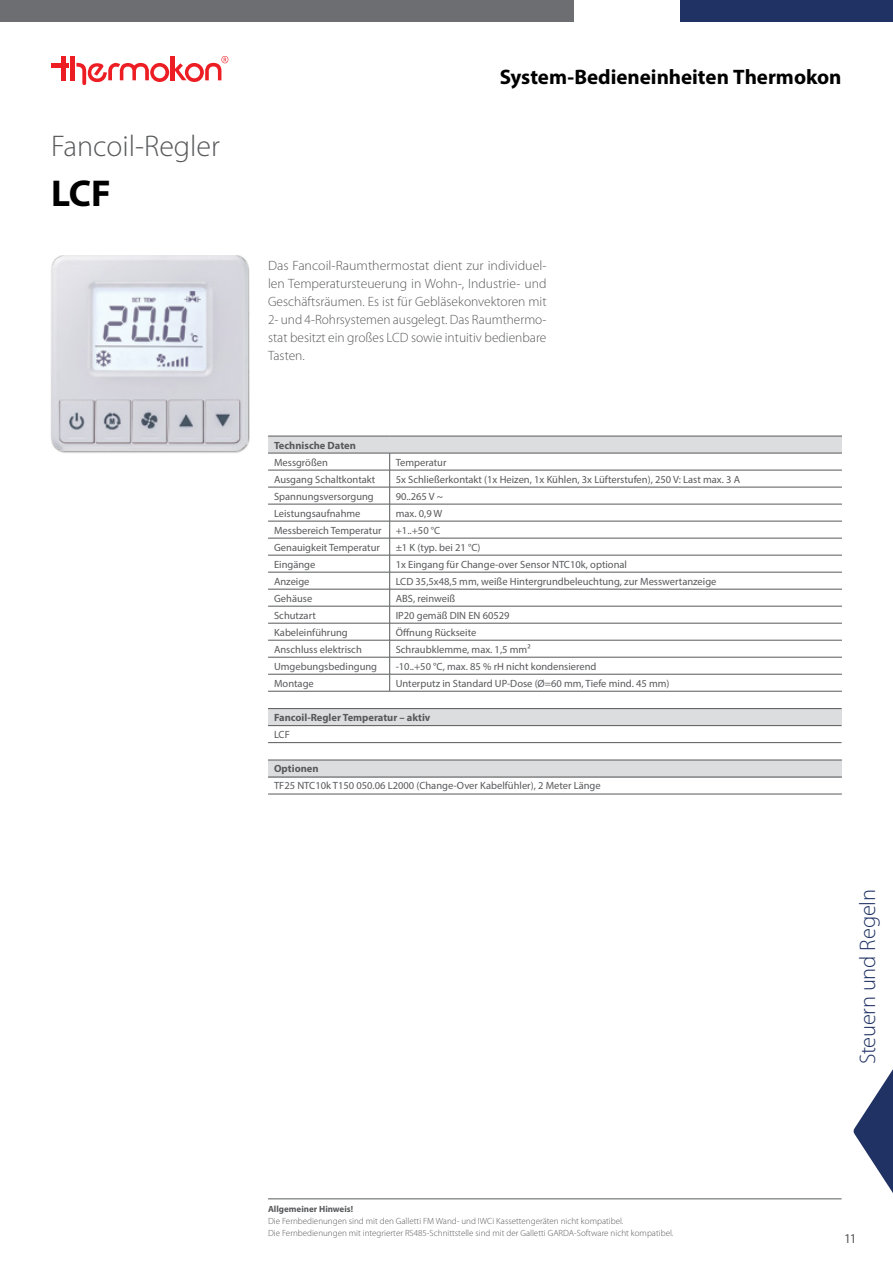
<style>
.page{position:relative;width:893px;height:1263px;background:#fff}
.page>*{position:absolute;margin:0;border:0;box-sizing:border-box;transform-origin:0 0}
.t1{font:700 37.5px "Myriad Pro";color:#000}
.t2{font:300 30px "Myriad Pro";color:#58595b}
.t3{font:300 22.5px "Myriad Pro";letter-spacing:-.015em;color:#203264}
.t4{font:700 21px "Myriad Pro";letter-spacing:-.005em;color:#000}
.t5{font:300 13.5px/18px "Myriad Pro";color:#58595b;text-align:justify}
.t6{font:13.5px "Myriad Pro";color:#58595b}
.t7{font:10.5px "Myriad Pro";color:#58595b}
.t8{font:700 10.5px "Myriad Pro";color:#58595b}
.t9{font:300 9px/12px "Myriad Pro";color:#58595b}
.t10{font:700 9px "Myriad Pro";color:#58595b}
</style>
<div class="page">
<svg style="left:854px;top:1069px;width:39px;height:124px"></svg>
<div style="left:0;top:0;width:574px;height:21px;background:#6d6e71"></div>
<div style="left:680px;top:0;width:213px;height:21px;background:#203264"></div>
<hr style="left:61px;top:56px;width:4px;height:24px;background:#ed1d24">
<hr style="left:51px;top:63px;width:17px;height:4px;background:#ed1d24">
<hr style="left:71px;top:56px;width:4px;height:24px;background:#ed1d24">
<hr style="left:170px;top:56px;width:4px;height:24px;background:#ed1d24">
<svg style="left:76px;top:62px;width:93px;height:23px"></svg>
<svg style="left:175px;top:56px;width:53px;height:26px"></svg>
<div style="left:268px;top:709px;width:574px;height:17px;background:#dcddde"></div>
<hr style="left:268px;top:742px;width:574px;height:1px;background:#58595b">
<hr style="left:268px;top:708px;width:574px;height:1px;background:#58595b">
<hr style="left:268px;top:725px;width:574px;height:1px;background:#58595b">
<hr style="left:390px;top:691px;width:452px;height:1px;background:#58595b">
<svg style="left:268px;top:436px;width:574px;height:255px"></svg>
<hr style="left:268px;top:691px;width:122px;height:1px;background:#58595b">
<div style="left:51px;top:255px;width:199px;height:198px;background:#000;opacity:.5"></div>
<img style="left:51px;top:255px;width:196px;height:195px">
<div style="left:268px;top:760px;width:574px;height:17px;background:#dcddde"></div>
<hr style="left:268px;top:794px;width:574px;height:1px;background:#58595b">
<hr style="left:268px;top:760px;width:574px;height:1px;background:#58595b">
<hr style="left:268px;top:777px;width:574px;height:1px;background:#58595b">
<hr style="left:268px;top:1198px;width:574px;height:1px;background:#58595b">
<h2 class="t2" style="left:51px;top:130px;width:170px">Fancoil-Regler</h2>
<h1 class="t1" style="left:51px;top:169px;width:61px">LCF</h1>
<h3 class="t4" style="left:500px;top:63px;width:343px">System-Bedieneinheiten Thermokon</h3>
<p class="t5" style="left:268px;top:257px;width:280px">Das Fancoil-Raumthermostat dient zur individuel&shy;len Temperatursteuerung in Wohn-, Industrie- und Geschäftsräumen. Es ist für Gebläsekonvektoren mit 2- und 4-Rohrsystemen ausgelegt. Das Raumthermo&shy;stat besitzt ein großes LCD sowie intuitiv bedienbare Tasten.</p>
<p class="t8" style="left:274px;top:438px;width:83px">Technische Daten</p>
<p class="t7" style="left:274px;top:455px;width:55px">Messgrößen</p>
<p class="t7" style="left:396px;top:455px;width:52px">Temperatur</p>
<p class="t7" style="left:274px;top:472px;width:103px">Ausgang Schaltkontakt</p>
<p class="t7" style="left:396px;top:472px;width:346px">5x Schließerkontakt (1x Heizen, 1x Kühlen, 3x Lüfterstufen), 250 V: Last max. 3 A</p>
<p class="t7" style="left:274px;top:489px;width:101px">Spannungsversorgung</p>
<p class="t7" style="left:396px;top:489px;width:49px">90..265 V ~</p>
<p class="t7" style="left:274px;top:507px;width:88px">Leistungsaufnahme</p>
<p class="t7" style="left:396px;top:507px;width:48px">max. 0,9 W</p>
<p class="t7" style="left:274px;top:524px;width:109px">Messbereich Temperatur</p>
<p class="t7" style="left:396px;top:524px;width:46px">+1..+50 °C</p>
<p class="t7" style="left:274px;top:541px;width:107px">Genauigkeit Temperatur</p>
<p class="t7" style="left:396px;top:541px;width:86px">±1 K (typ. bei 21 °C)</p>
<p class="t7" style="left:274px;top:558px;width:43px">Eingänge</p>
<p class="t7" style="left:396px;top:558px;width:233px">1x Eingang für Change-over Sensor NTC10k, optional</p>
<p class="t7" style="left:274px;top:575px;width:37px">Anzeige</p>
<p class="t7" style="left:396px;top:575px;width:322px">LCD 35,5x48,5 mm, weiße Hintergrundbeleuchtung, zur Messwertanzeige</p>
<p class="t7" style="left:274px;top:592px;width:40px">Gehäuse</p>
<p class="t7" style="left:396px;top:592px;width:61px">ABS, reinweiß</p>
<p class="t7" style="left:274px;top:609px;width:43px">Schutzart</p>
<p class="t7" style="left:396px;top:609px;width:115px">IP20 gemäß DIN EN 60529</p>
<p class="t7" style="left:274px;top:626px;width:75px">Kabeleinführung</p>
<p class="t7" style="left:396px;top:626px;width:82px">Öffnung Rückseite</p>
<p class="t7" style="left:274px;top:643px;width:89px">Anschluss elektrisch</p>
<p class="t7" style="left:396px;top:643px;width:136px">Schraubklemme, max. 1,5 mm²</p>
<p class="t7" style="left:274px;top:660px;width:105px">Umgebungsbedingung</p>
<p class="t7" style="left:396px;top:660px;width:202px">-10..+50 °C, max. 85 % rH nicht kondensierend</p>
<p class="t7" style="left:274px;top:677px;width:41px">Montage</p>
<p class="t7" style="left:396px;top:677px;width:275px">Unterputz in Standard UP-Dose (Ø=60 mm, Tiefe mind. 45 mm)</p>
<p class="t8" style="left:274px;top:711px;width:158px">Fancoil-Regler Temperatur – aktiv</p>
<p class="t7" style="left:274px;top:728px;width:17px">LCF</p>
<p class="t8" style="left:274px;top:762px;width:46px">Optionen</p>
<p class="t7" style="left:274px;top:779px;width:328px">TF25 NTC10k T150 050.06 L2000 (Change-Over Kabelfühler), 2 Meter Länge</p>
<h3 class="t3" style="left:855px;top:1063px;width:176px;rotate:-90deg">Steuern und Regeln</h3>
<p class="t10" style="left:268px;top:1203px;width:87px">Allgemeiner Hinweis!</p>
<p class="t9" style="left:268px;top:1215px;width:407px">Die Fernbedienungen sind mit den Galletti FM Wand- und IWCi Kassettengeräten nicht kompatibel.<br>Die Fernbedienungen mit integrierter RS485-Schnittstelle sind mit der Galletti GARDA-Software nicht kompatibel.</p>
<p class="t6" style="left:844px;top:1230px;width:14px">11</p>
</div>
